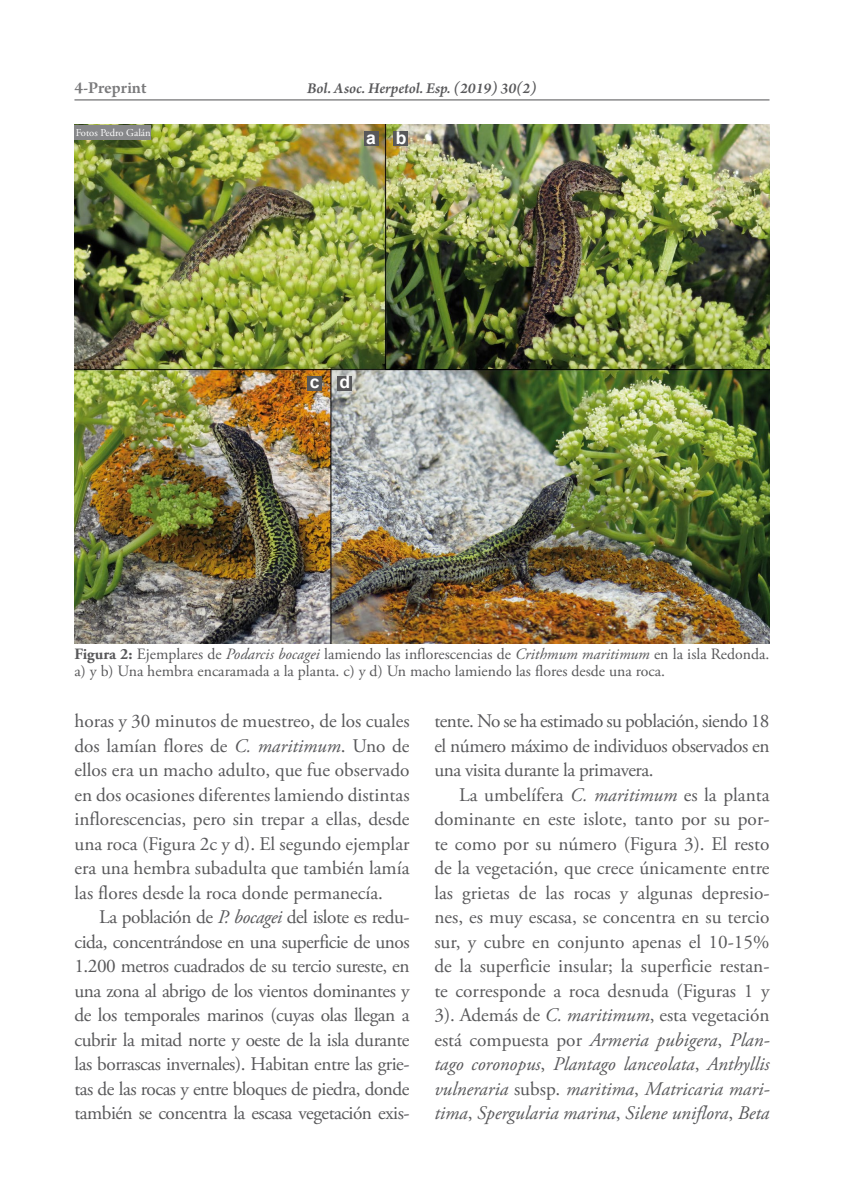
<style>
.page{position:relative;width:844px;height:1191px;background:#fff}
.page>*{position:absolute;margin:0;border:0;box-sizing:border-box;transform-origin:0 0}
.t1{font:19.25px/24.5px "Adobe Garamond Pro";letter-spacing:-.02em;color:#58585a;text-align:justify}
.t2{font:600 17.5px "Arno Pro";color:#58585a}
.t3{font:700 17.5px "Arial";color:#fff}
.t4{font:15.75px/17.5px "Adobe Garamond Pro";color:#58585a}
.t5{font:italic 600 15.75px "Arno Pro";color:#58585a}
.t6{font:10.5px "Adobe Garamond Pro";color:#fff}
.s1{font-weight:700}
.s2{font-style:italic}
</style>
<div class="page">
<hr style="left:74px;top:99px;width:695px;height:2px;background:#58585a">
<img style="left:74px;top:125px;width:695px;height:518px">
<div style="left:74px;top:125px;width:77px;height:15px;background:#87888a"></div>
<div style="left:393px;top:131px;width:15px;height:15px;background:#58585a"></div>
<div style="left:337px;top:375px;width:15px;height:15px;background:#58585a"></div>
<div style="left:363px;top:131px;width:15px;height:15px;background:#58585a"></div>
<div style="left:307px;top:375px;width:15px;height:15px;background:#58585a"></div>
<p class="t2" style="left:74px;top:78px;width:73px">4-Preprint</p>
<p class="t5" style="left:307px;top:79px;width:231px">Bol. Asoc. Herpetol. Esp. (2019) 30(2)</p>
<p class="t6" style="left:76px;top:127px;width:76px">Fotos Pedro Galán</p>
<p class="t3" style="left:396px;top:125px;width:12px">b</p>
<p class="t3" style="left:366px;top:125px;width:11px">a</p>
<p class="t3" style="left:310px;top:370px;width:11px">c</p>
<p class="t3" style="left:339px;top:370px;width:12px">d</p>
<p class="t4" style="left:74px;top:645px;width:696px"><span class="s1">Figura 2:</span> Ejemplares de <span class="s2">Podarcis bocagei</span> lamiendo las inflorescencias de <span class="s2">Crithmum maritimum</span> en la isla Redonda. a) y b) Una hembra encaramada a la planta. c) y d) Un macho lamiendo las flores desde una roca.</p>
<p class="t1" style="left:74px;top:709px;width:336px">horas y 30 minutos de muestreo, de los cuales dos lamían flores de <span class="s2">C. maritimum</span>. Uno de ellos era un macho adulto, que fue observado en dos ocasiones diferentes lamiendo distintas inflorescencias, pero sin trepar a ellas, desde una roca (Figura 2c y d). El segundo ejemplar era una hembra subadulta que también lamía las flores desde la roca donde permanecía.</p>
<p class="t1" style="left:74px;top:905px;width:336px;text-indent:25px">La población de <span class="s2">P. bocagei</span> del islote es redu&shy;cida, concentrándose en una superficie de unos 1.200 metros cuadrados de su tercio sureste, en una zona al abrigo de los vientos dominantes y de los temporales marinos (cuyas olas llegan a cubrir la mitad norte y oeste de la isla durante las borrascas invernales). Habitan entre las grie&shy;tas de las rocas y entre bloques de piedra, donde también se concentra la escasa vegetación exis-</p>
<p class="t1" style="left:434px;top:709px;width:336px">tente. No se ha estimado su población, siendo 18 el número máximo de individuos observados en una visita durante la primavera.</p>
<p class="t1" style="left:434px;top:783px;width:336px;text-indent:25px">La umbelífera <span class="s2">C. maritimum</span> es la planta dominante en este islote, tanto por su por&shy;te como por su número (Figura 3). El resto de la vegetación, que crece únicamente entre las grietas de las rocas y algunas depresio&shy;nes, es muy escasa, se concentra en su tercio sur, y cubre en conjunto apenas el 10-15% de la superficie insular; la superficie restan&shy;te corresponde a roca desnuda (Figuras 1 y 3). Además de <span class="s2">C. maritimum</span>, esta vegetación está compuesta por <span class="s2">Armeria pubigera</span>, <span class="s2">Plan&shy;tago coronopus</span>, <span class="s2">Plantago lanceolata</span>, <span class="s2">Anthyllis vulneraria</span> subsp. <span class="s2">maritima</span>, <span class="s2">Matricaria mari&shy;tima</span>, <span class="s2">Spergularia marina</span>, <span class="s2">Silene uniflora</span>, <span class="s2">Beta</span></p>
</div>
